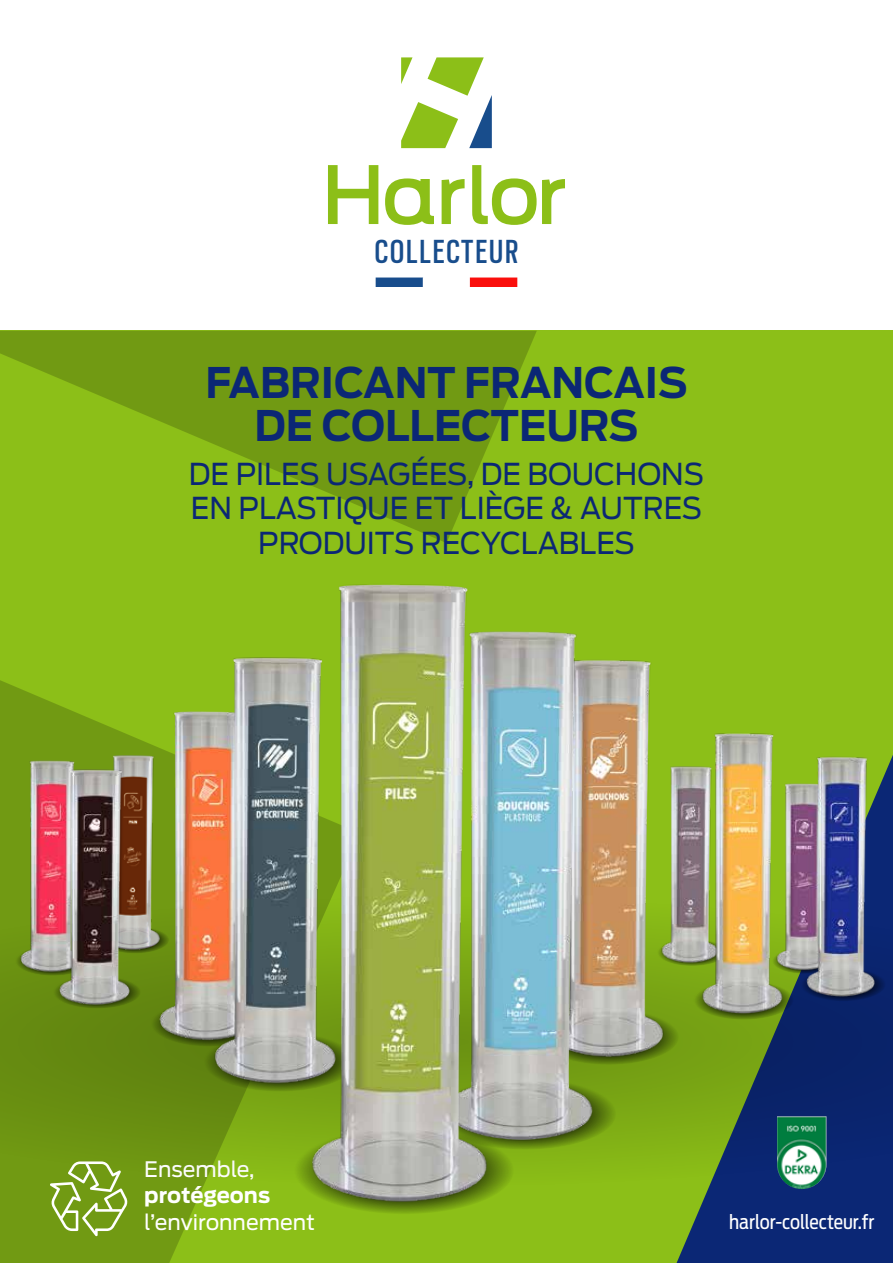
<style>
.page{position:relative;width:893px;height:1263px;background:#fff}
.page>*{position:absolute;margin:0;border:0;box-sizing:border-box;transform-origin:0 0}
.t1{font:700 41.85px/42.3px "Antenna";color:#0b2775;text-align:center;scale:.95 1}
.t2{font:37.05px "Scout Cond";letter-spacing:.055em;color:#184d8c}
.t3{font:30px/34.5px "Antenna";color:#0b2775;text-align:center;scale:.95 1}
.t4{font:21.3px "Antenna";color:#fff}
.t5{font:700 21.3px "Antenna";color:#fff}
.t6{font:19.5px "Antenna Cond";color:#fff}
</style>
<div class="page">
<div style="left:0;top:331px;width:893px;height:932px;background:#8cbf18"></div>
<svg style="left:677px;top:1186px;width:216px;height:77px;background:#13316e"></svg>
<svg style="left:0;top:680px;width:203px;height:583px;fill:#719a13"></svg>
<svg style="left:0;top:331px;width:537px;height:203px;fill:#719a13"></svg>
<svg style="left:0;top:981px;width:893px;height:205px;background:#4d7130"></svg>
<svg style="left:401px;top:57px;width:91px;height:91px"></svg>
<svg style="left:328px;top:165px;width:50px;height:59px"></svg>
<svg style="left:442px;top:179px;width:23px;height:45px"></svg>
<svg style="left:472px;top:165px;width:93px;height:60px"></svg>
<svg style="left:385px;top:178px;width:49px;height:47px"></svg>
<div style="left:672px;top:1027px;width:52px;height:48px;background:#76a114"></div>
<img style="left:123px;top:684px;width:45px;height:371px">
<img style="left:0;top:743px;width:83px;height:238px">
<img style="left:583px;top:660px;width:89px;height:504px">
<img style="left:168px;top:657px;width:76px;height:446px">
<img style="left:826px;top:755px;width:67px;height:253px">
<img style="left:83px;top:739px;width:107px;height:220px">
<img style="left:244px;top:534px;width:339px;height:680px">
<div style="left:376px;top:277px;width:47px;height:10px;background:#184d8c"></div>
<div style="left:470px;top:277px;width:47px;height:10px;background:#fa0f0c"></div>
<img style="left:33px;top:750px;width:135px;height:265px">
<img style="left:672px;top:733px;width:154px;height:294px">
<img style="left:777px;top:1116px;width:49px;height:73px">
<svg style="left:50px;top:1161px;width:78px;height:75px;background:#8eaf44"></svg>
<p class="t2" style="left:375px;top:227px;width:145px">COLLECTEUR</p>
<h1 class="t1" style="left:205px;top:362px;width:509px">FABRICANT FRANCAIS<br>DE COLLECTEURS</h1>
<p class="t3" style="left:189px;top:457px;width:544px">DE PILES USAGÉES, DE BOUCHONS<br>EN PLASTIQUE ET LIÈGE &amp; AUTRES<br>PRODUITS RECYCLABLES</p>
<p class="t4" style="left:144px;top:1156px;width:112px">Ensemble,</p>
<p class="t5" style="left:144px;top:1183px;width:127px">protégeons</p>
<p class="t4" style="left:144px;top:1209px;width:172px">l’environnement</p>
<p class="t6" style="left:729px;top:1210px;width:147px">harlor-collecteur.fr</p>
</div>
